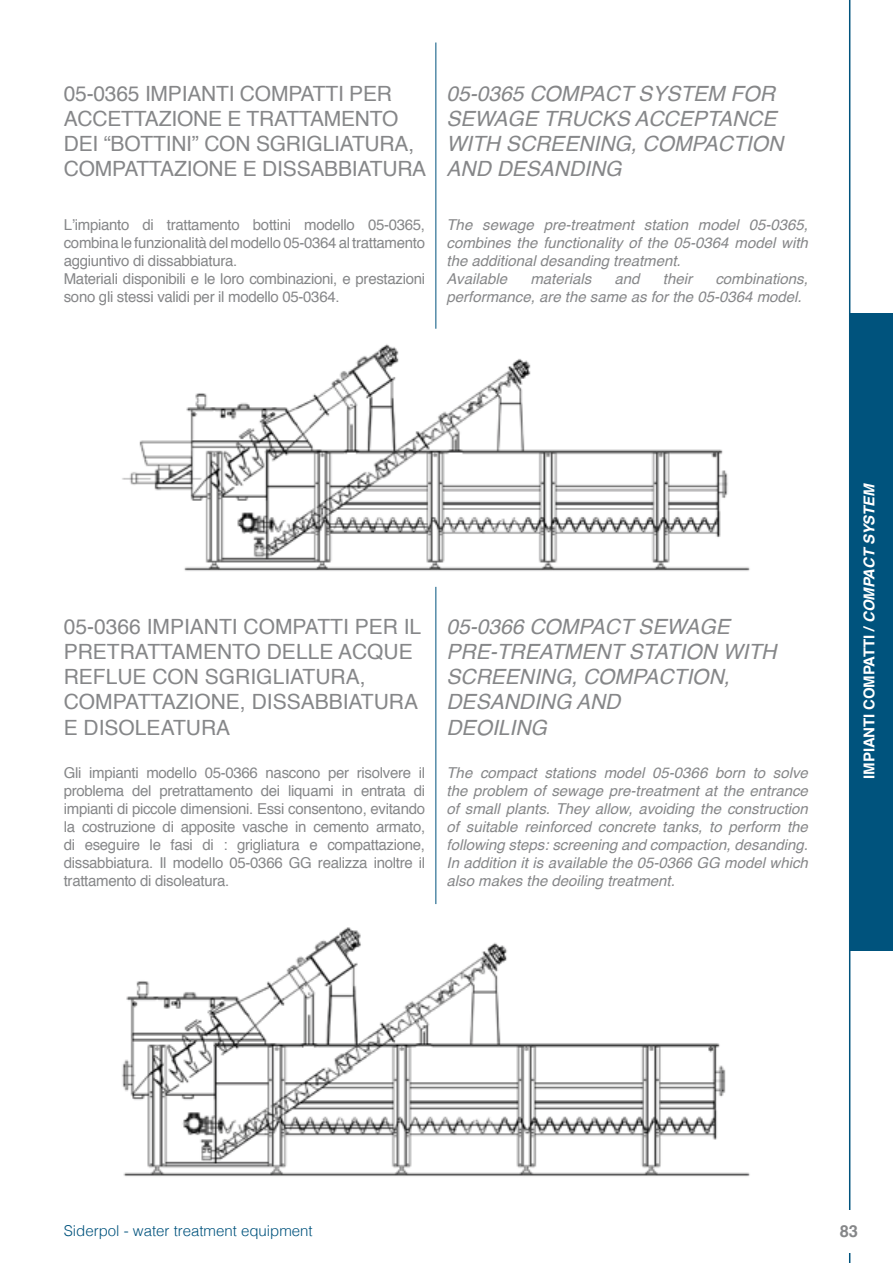
<style>
.page{position:relative;width:893px;height:1263px;background:#fff}
.page>*{position:absolute;margin:0;border:0;box-sizing:border-box;transform-origin:0 0}
.t1{font:21px/25.2px "Helvetica";letter-spacing:-.01em;color:#868789}
.t2{font:italic 21px/25.2px "Helvetica";color:#868789}
.t3{font:700 16.5px "Helvetica";color:#868789}
.t4{font:15px/18px "Helvetica";letter-spacing:-.02em;color:#868789}
.t5{font:italic 15px/18px "Helvetica";color:#868789}
.t6{font:300 15px "Helvetica";color:#00537d}
.t7{font:700 15px "Helvetica";letter-spacing:-.01em;color:#fff}
.s1{font-style:italic}
</style>
<div class="page">
<img style="left:122px;top:344px;width:628px;height:227px">
<hr style="left:435px;top:43px;width:1px;height:286px;background:#00537d">
<hr style="left:435px;top:587px;width:1px;height:317px;background:#00537d">
<hr style="left:849px;top:0;width:1px;height:1263px;background:#00537d">
<div style="left:829px;top:1210px;width:43px;height:42px;background:#fff"></div>
<div style="left:850px;top:313px;width:43px;height:637px;background:#00537d"></div>
<img style="left:122px;top:927px;width:628px;height:250px">
<h1 class="t1" style="left:64px;top:81px;width:364px">05-0365 IMPIANTI COMPATTI PER<br>ACCETTAZIONE E TRATTAMENTO<br>DEI “BOTTINI” CON SGRIGLIATURA,<br>COMPATTAZIONE E DISSABBIATURA</h1>
<p class="t4" style="left:64px;top:217px;width:363px">L’impianto di trattamento bottini modello 05-0365, combina le funzionalità del modello 05-0364 al trattamento aggiuntivo di dissabbiatura.<br>Materiali disponibili e le loro combinazioni, e prestazioni sono gli stessi validi per il modello 05-0364.</p>
<h1 class="t2" style="left:446px;top:81px;width:338px">05-0365 COMPACT SYSTEM FOR<br>SEWAGE TRUCKS ACCEPTANCE<br>WITH SCREENING, COMPACTION<br>AND DESANDING</h1>
<p class="t5" style="left:446px;top:216px;width:363px">The sewage pre-treatment station model 05-0365, combines the functionality of the 05-0364 model with the additional desanding treatment.<br>Available</p>
<p class="t5" style="left:446px;top:270px;width:363px;text-indent:269px">combinations, performance, are the same as for the 05-0364 model.</p>
<p class="t5" style="left:530px;top:270px;width:62px">materials</p>
<p class="t5" style="left:615px;top:270px;width:27px">and</p>
<p class="t5" style="left:663px;top:270px;width:31px">their</p>
<h1 class="t1" style="left:64px;top:614px;width:359px">05-0366 IMPIANTI COMPATTI PER IL<br>PRETRATTAMENTO DELLE ACQUE<br>REFLUE CON SGRIGLIATURA,<br>COMPATTAZIONE, DISSABBIATURA<br>E DISOLEATURA</h1>
<p class="t4" style="left:64px;top:764px;width:363px;text-align:justify">Gli impianti modello 05-0366 nascono per risolvere il problema del pretrattamento dei liquami in entrata di impianti di piccole dimensioni. Essi consentono, evitando la costruzione di apposite vasche in cemento armato, di eseguire le fasi di : grigliatura e compattazione, dissabbiatura. Il modello 05-0366 GG realizza inoltre il trattamento di disoleatura.</p>
<h1 class="t2" style="left:446px;top:614px;width:331px">05-0366 COMPACT SEWAGE<br>PRE-TREATMENT STATION WITH<br>SCREENING, COMPACTION,<br>DESANDING AND<br>DEOILING</h1>
<p class="t5" style="left:446px;top:764px;width:363px;text-align:justify">The compact stations model 05-0366 born to solve the problem of sewage pre-treatment at the entrance of small plants. They allow, avoiding the construction of suitable reinforced concrete tanks, to perform the following steps: screening and compaction, desanding.<br>In addition it is available the 05-0366 GG model which also makes the deoiling treatment.</p>
<p class="t7" style="left:863px;top:779px;width:297px;rotate:-90deg">IMPIANTI COMPATTI / <span class="s1">COMPACT SYSTEM</span></p>
<p class="t6" style="left:64px;top:1225px;width:250px">Siderpol - water treatment equipment</p>
<p class="t3" style="left:840px;top:1224px;width:20px">83</p>
</div>
